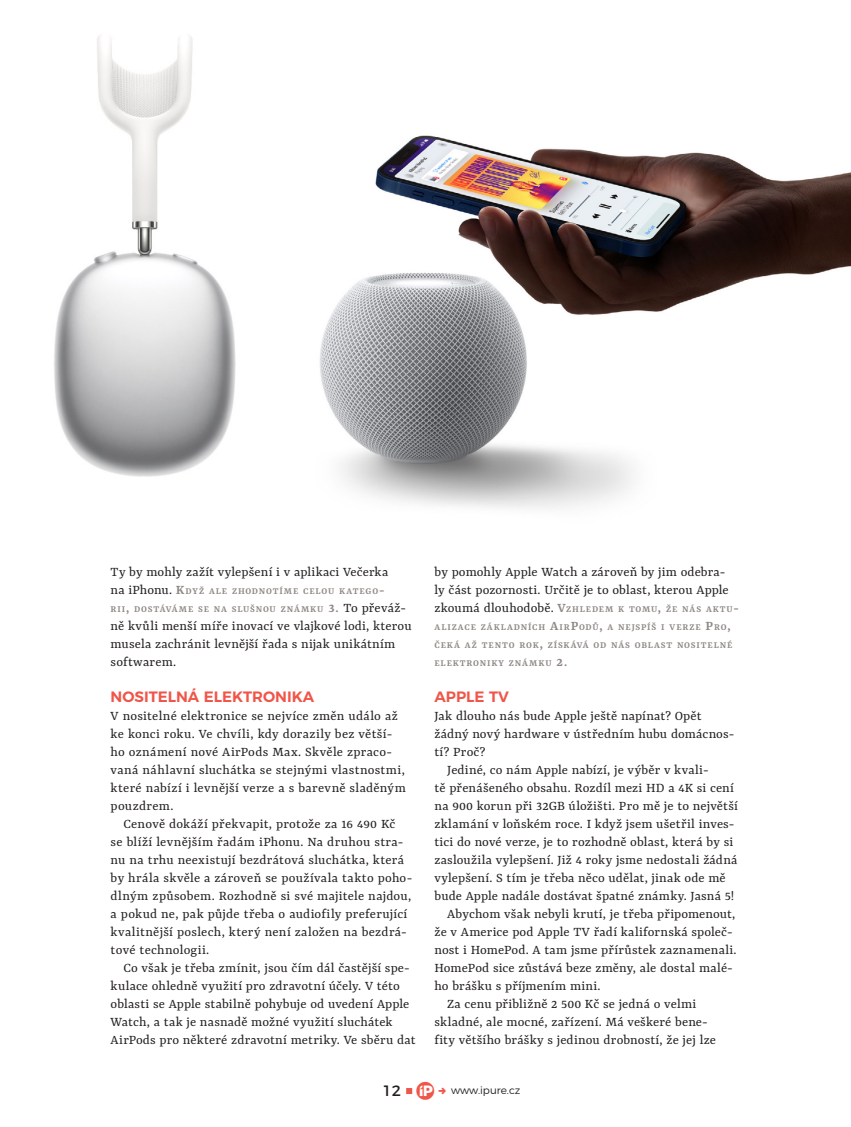
<style>
.page{position:relative;width:851px;height:1127px;background:#fff}
.page>*{position:absolute;margin:0;border:0;box-sizing:border-box;transform-origin:0 0}
.t1{font:600 15px "Montserrat";color:#f05549}
.t2{font:15px "Montserrat";color:#231f20}
.t3{font:14.4px/18px "Yrsa";letter-spacing:.01em;color:#231f20}
.t4{font:300 10.5px "Montserrat";color:#231f20}
.t5{font:600 10.05px/18px "Yrsa";letter-spacing:.085em;color:#8f8784}
.s1{font-weight:400;font-size:14.4px;color:#231f20}
.s2{font-size:14.4px}
.s3{font-family:"i Pure";font-size:25.5px;color:#f05549}
</style>
<div class="page">
<img style="left:320px;top:135px;width:530px;height:373px">
<img style="left:54px;top:35px;width:182px;height:442px">
<svg style="left:406px;top:1088px;width:6px;height:6px"></svg>
<p class="t3" style="left:111px;top:563px;width:279px">Ty by mohly zažít vylepšení i v aplikaci Večerka</p>
<p class="t5" style="left:111px;top:582px;width:297px"><span class="s1">na iPhonu.</span> <span class="s2">K</span>dyž ale zhodnotíme celou katego<span class="s2">-<br></span>rii<span class="s2">,</span> dostáváme se na slušnou známku <span class="s2">3.</span> <span class="s1">To převáž-</span></p>
<p class="t3" style="left:111px;top:617px;width:302px">ně kvůli menší míře inovací ve vlajkové lodi, kterou musela zachránit levnější řada s nijak unikátním softwarem.</p>
<p class="t1" style="left:111px;top:684px;width:205px">NOSITELNÁ ELEKTRONIKA</p>
<p class="t3" style="left:111px;top:707px;width:297px">V nositelné elektronice se nejvíce změn událo až ke konci roku. Ve chvíli, kdy dorazily bez větší&shy;ho oznámení nové AirPods Max. Skvěle zpraco&shy;vaná náhlavní sluchátka se stejnými vlastnostmi, které nabízí i levnější verze a s barevně sladěným pouzdrem.</p>
<p class="t3" style="left:111px;top:815px;width:303px;text-indent:13px">Cenově dokáží překvapit, protože za 16 490 Kč<br>se blíží levnějším řadám iPhonu. Na druhou stra&shy;nu na trhu neexistují bezdrátová sluchátka, která by hrála skvěle a zároveň se používala takto poho&shy;dlným způsobem. Rozhodně si své majitele najdou, a pokud ne, pak půjde třeba o audiofily preferující kvalitnější poslech, který není založen na bezdrá&shy;tové technologii.</p>
<p class="t3" style="left:111px;top:959px;width:306px;text-indent:13px">Co však je třeba zmínit, jsou čím dál častější spe&shy;kulace ohledně využití pro zdravotní účely. V této oblasti se Apple stabilně pohybuje od uvedení Apple Watch, a tak je nasnadě možné využití sluchátek AirPods pro některé zdravotní metriky. Ve sběru dat</p>
<p class="t3" style="left:434px;top:563px;width:296px">by pomohly Apple Watch a zároveň by jim odebra&shy;ly část pozornosti. Určitě je to oblast, kterou Apple</p>
<p class="t5" style="left:434px;top:600px;width:306px"><span class="s1">zkoumá dlouhodobě.</span> <span class="s2">V</span>zhledem k tomu<span class="s2">,</span> že nás aktu&shy;alizace základních <span class="s2">A</span>ir<span class="s2">P</span>odů<span class="s2">,</span> a nejspíš i verze <span class="s2">P</span>ro<span class="s2">, </span>čeká až tento rok<span class="s2">,</span> získává od nás oblast nositelné elektroniky známku <span class="s2">2.</span></p>
<p class="t1" style="left:434px;top:684px;width:76px">APPLE TV</p>
<p class="t3" style="left:434px;top:707px;width:269px">Jak dlouho nás bude Apple ještě napínat? Opět</p>
<p class="t3" style="left:434px;top:725px;width:301px">žádný nový hardware v ústředním hubu domácnos-</p>
<p class="t3" style="left:434px;top:743px;width:52px">tí? Proč?</p>
<p class="t3" style="left:447px;top:761px;width:263px">Jediné, co nám Apple nabízí, je výběr v kvali-</p>
<p class="t3" style="left:434px;top:779px;width:301px">tě přenášeného obsahu. Rozdíl mezi HD a 4K si cení</p>
<p class="t3" style="left:434px;top:797px;width:305px">na 900 korun při 32GB úložišti. Pro mě je to největší</p>
<p class="t3" style="left:434px;top:815px;width:301px">zklamání v loňském roce. I když jsem ušetřil inves-</p>
<p class="t3" style="left:434px;top:833px;width:300px">tici do nové verze, je to rozhodně oblast, která by si</p>
<p class="t3" style="left:434px;top:851px;width:304px">zasloužila vylepšení. Již 4 roky jsme nedostali žádná</p>
<p class="t3" style="left:434px;top:869px;width:293px">vylepšení. S tím je třeba něco udělat, jinak ode mě</p>
<p class="t3" style="left:434px;top:887px;width:301px">bude Apple nadále dostávat špatné známky. Jasná 5!</p>
<p class="t3" style="left:447px;top:905px;width:289px">Abychom však nebyli krutí, je třeba připomenout,</p>
<p class="t3" style="left:434px;top:923px;width:299px">že v Americe pod Apple TV řadí kalifornská společ-</p>
<p class="t3" style="left:434px;top:941px;width:303px">nost i HomePod. A tam jsme přírůstek zaznamenali.</p>
<p class="t3" style="left:434px;top:959px;width:300px">HomePod sice zůstává beze změny, ale dostal malé-</p>
<p class="t3" style="left:434px;top:977px;width:168px">ho brášku s příjmením mini.</p>
<p class="t3" style="left:447px;top:995px;width:251px">Za cenu přibližně 2 500 Kč se jedná o velmi</p>
<p class="t3" style="left:434px;top:1013px;width:275px">skladné, ale mocné, zařízení. Má veškeré bene-</p>
<p class="t3" style="left:434px;top:1031px;width:283px">fity většího brášky s jedinou drobností, že jej lze</p>
<p class="t2" style="left:382px;top:1079px;width:53px">12 <span class="s3">C</span></p>
<p class="t4" style="left:451px;top:1082px;width:71px">www.ipure.cz</p>
</div>
